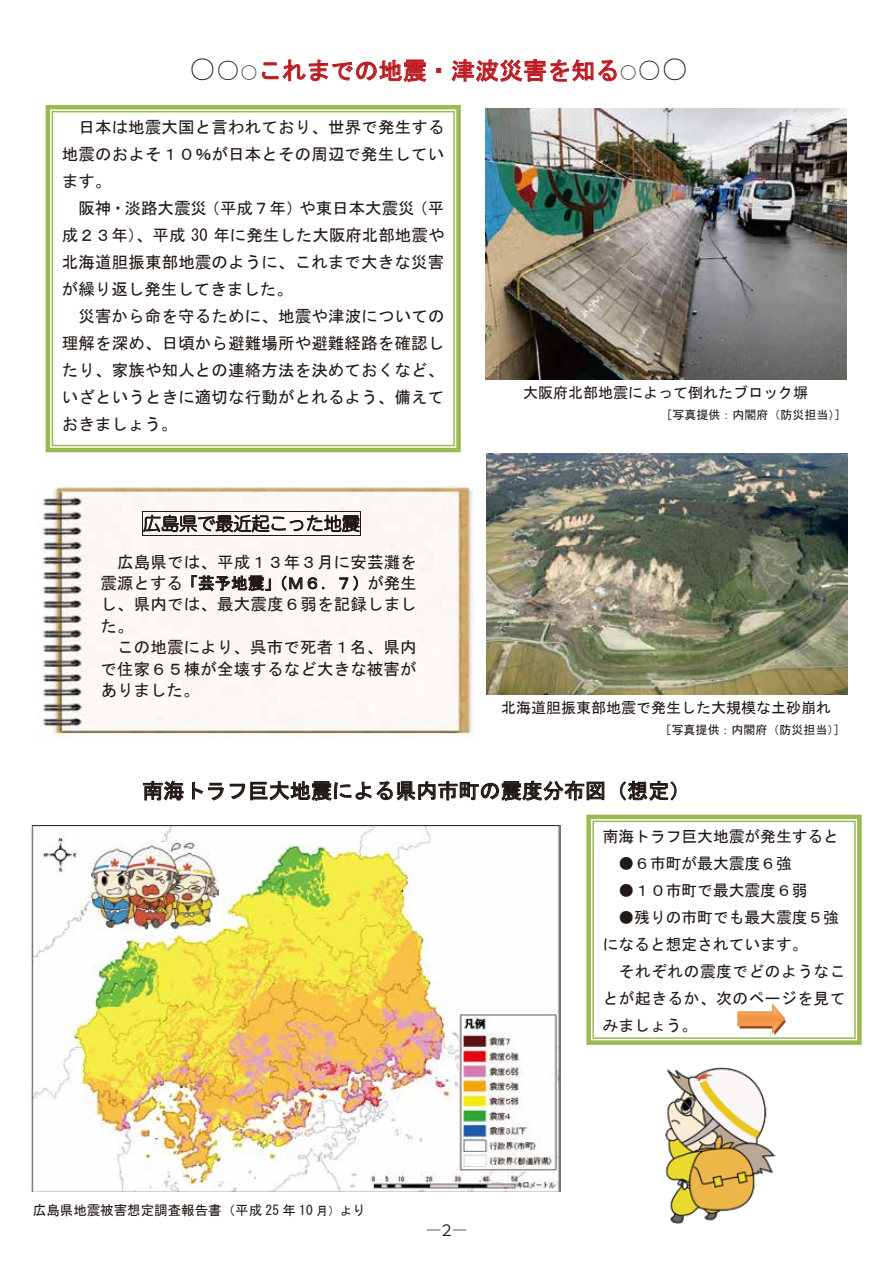
<style>
.page{position:relative;width:893px;height:1263px;background:#fff}
.page>*{position:absolute;margin:0;border:0;box-sizing:border-box;transform-origin:0 0}
.t1{font:24px "MS Gothic";letter-spacing:.005em;color:#bc1b21}
.t2{font:21px "MS Gothic";letter-spacing:.005em;color:#221815}
.t3{font:300 18px "UD Shin M Go Pro";letter-spacing:.005em;color:#221815}
.t4{font:16.5px/27px "MS Gothic";letter-spacing:.01em;color:#221815;text-align:justify}
.t5{font:15.75px/27px "MS Gothic";color:#221815}
.t6{font:15.75px "Gen Shin Gothic P Normal";color:#221815}
.t7{font:15px "MS Gothic";color:#221815}
.t8{font:13.5px "MS Gothic";color:#221815}
.t9{font:12px "MS Gothic";color:#221815}
.s1{font-family:"MS P Mincho";font-size:27px;color:#221815}
.s2{font-family:"MS P Mincho";color:#221815}
.s3{font-family:"MS P Mincho";font-size:18px;color:#221815}
.s4{font-size:12px}
</style>
<div class="page">
<svg style="left:262px;top:59px;width:165px;height:23px"></svg>
<svg style="left:436px;top:68px;width:5px;height:5px"></svg>
<svg style="left:451px;top:59px;width:166px;height:23px"></svg>
<img style="left:32px;top:825px;width:529px;height:366px">
<img style="left:90px;top:843px;width:129px;height:87px">
<img style="left:665px;top:1067px;width:110px;height:157px">
<svg style="left:586px;top:814px;width:276px;height:231px"></svg>
<svg style="left:143px;top:780px;width:41px;height:21px"></svg>
<svg style="left:192px;top:782px;width:32px;height:19px"></svg>
<svg style="left:230px;top:780px;width:374px;height:21px"></svg>
<svg style="left:620px;top:781px;width:57px;height:20px"></svg>
<svg style="left:737px;top:1003px;width:49px;height:33px"></svg>
<img style="left:42px;top:484px;width:431px;height:254px">
<svg style="left:46px;top:105px;width:415px;height:347px"></svg>
<svg style="left:142px;top:510px;width:219px;height:27px"></svg>
<svg style="left:191px;top:575px;width:80px;height:16px"></svg>
<svg style="left:282px;top:575px;width:20px;height:16px"></svg>
<svg style="left:308px;top:577px;width:16px;height:12px"></svg>
<svg style="left:339px;top:575px;width:19px;height:16px"></svg>
<img style="left:485px;top:109px;width:361px;height:271px">
<img style="left:486px;top:453px;width:361px;height:241px">
<h1 class="t1" style="left:189px;top:59px;width:501px"><span class="s1">○</span><span class="s2">○</span><span class="s3">○</span>これまでの地震・津波災害を知る<span class="s3">○</span><span class="s2">○</span><span class="s1">○</span></h1>
<p class="t4" style="left:62px;top:113px;width:384px;text-indent:16px">日本は地震大国と言われており、世界で発生する地震のおよそ１０％が日本とその周辺で発生しています。</p>
<p class="t4" style="left:62px;top:194px;width:384px;text-indent:16px">阪神・淡路大震災（平成７年）や東日本大震災（平成２３年）、平成 30 年に発生した大阪府北部地震や北海道胆振東部地震のように、これまで大きな災害が繰り返し発生してきました。</p>
<p class="t4" style="left:62px;top:302px;width:384px;text-indent:16px">災害から命を守るために、地震や津波についての理解を深め、日頃から避難場所や避難経路を確認したり、家族や知人との連絡方法を決めておくなど、いざというときに適切な行動がとれるよう、備えておきましょう。</p>
<p class="t3" style="left:143px;top:509px;width:218px">広島県で最近起こった地震</p>
<p class="t4" style="left:101px;top:551px;width:318px;line-height:21.5px;text-indent:17px">広島県では、平成１３年３月に安芸灘を震源とする「芸予地震」（Ｍ６．７）が発生し、県内では、最大震度６弱を記録しました。</p>
<p class="t4" style="left:101px;top:636px;width:318px;line-height:21.5px;text-indent:16px">この地震により、呉市で死者１名、県内で住家６５棟が全壊するなど大きな被害がありました。</p>
<p class="t7" style="left:523px;top:385px;width:287px">大阪府北部地震によって倒れたブロック塀</p>
<p class="t9" style="left:660px;top:408px;width:187px">［写真提供：内閣府（防災担当）］</p>
<p class="t7" style="left:501px;top:700px;width:332px">北海道胆振東部地震で発生した大規模な土砂崩れ</p>
<p class="t9" style="left:660px;top:724px;width:187px">［写真提供：内閣府（防災担当）］</p>
<p class="t2" style="left:142px;top:780px;width:549px">南海トラフ巨大地震による県内市町の震度分布図（想定）</p>
<p class="t8" style="left:33px;top:1203px;width:334px">広島県地震被害想定調査報告書（平成 25 年 10 <span class="s4">月）よ</span>り</p>
<p class="t6" style="left:426px;top:1219px;width:43px">―２―</p>
<p class="t5" style="left:603px;top:823px;width:238px">南海トラフ巨大地震が発生すると</p>
<p class="t5" style="left:618px;top:850px;width:175px">●６市町が最大震度６強</p>
<p class="t5" style="left:618px;top:877px;width:190px">●１０市町で最大震度６弱</p>
<p class="t5" style="left:603px;top:904px;width:238px;text-indent:16px">●残りの市町でも最大震度５強になると想定されています。</p>
<p class="t5" style="left:603px;top:958px;width:244px;text-align:justify;text-indent:16px">それぞれの震度でどのようなことが起きるか、次のページを見てみましょう。</p>
</div>
